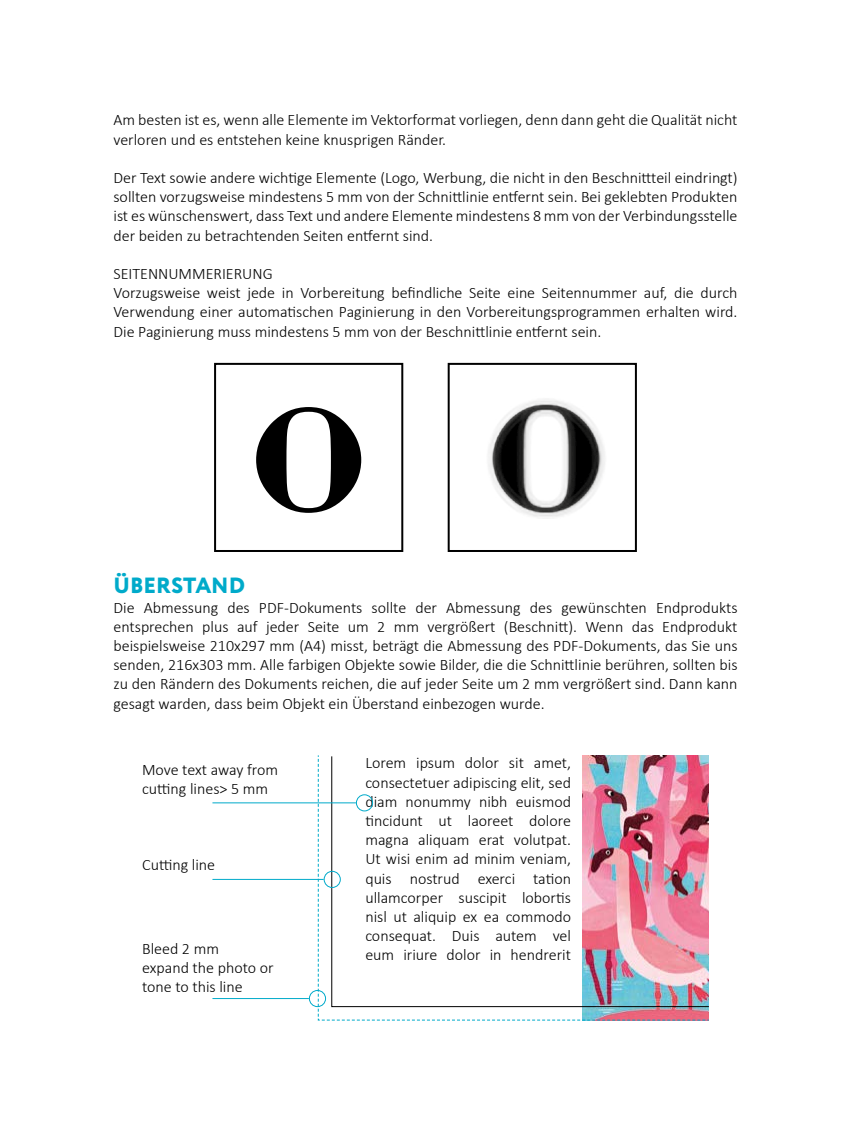
<style>
.page{position:relative;width:851px;height:1134px;background:#fff}
.page>*{position:absolute;margin:0;border:0;box-sizing:border-box;transform-origin:0 0}
.t1{font:700 156px "Bodoni BT";color:#000}
.t2{font:800 22px "Circe";color:#00aaca}
.t3{font:300 16px/19.2px "Calibri";color:#000}
</style>
<div class="page">
<div style="left:214px;top:363px;width:189px;height:189px;border:2px solid #000"></div>
<img style="left:488px;top:399px;width:117px;height:120px">
<div style="left:447px;top:363px;width:189px;height:189px;border:2px solid #000"></div>
<img style="left:317px;top:755px;width:392px;height:266px">
<div style="left:323px;top:871px;width:18px;height:17px;border:1px solid #00aaca;border-radius:50%"></div>
<div style="left:356px;top:794px;width:17px;height:17px;border:1px solid #00aaca;border-radius:50%"></div>
<div style="left:309px;top:990px;width:17px;height:17px;border:1px solid #00aaca;border-radius:50%"></div>
<hr style="left:212px;top:879px;width:111px;height:1px;background:#00aaca">
<hr style="left:212px;top:802px;width:144px;height:1px;background:#00aaca">
<hr style="left:212px;top:998px;width:97px;height:1px;background:#00aaca">
<p class="t3" style="left:113px;top:110px;width:625px">Am besten ist es, wenn alle Elemente im Vektorformat vorliegen, denn dann geht die Qualität nicht verloren und es entstehen keine knusprigen Ränder.</p>
<p class="t3" style="left:113px;top:168px;width:625px;text-align:justify">Der Text sowie andere wichtige Elemente (Logo, Werbung, die nicht in den Beschnittteil eindringt) sollten vorzugsweise mindestens 5 mm von der Schnittlinie entfernt sein. Bei geklebten Produkten ist es wünschenswert, dass Text und andere Elemente mindestens 8 mm von der Verbindungsstelle der beiden zu betrachtenden Seiten entfernt sind.</p>
<p class="t3" style="left:113px;top:264px;width:625px">SEITENNUMMERIERUNG<br>Vorzugsweise weist jede in Vorbereitung befindliche Seite eine Seitennummer auf, die durch Verwendung einer automatischen Paginierung in den Vorbereitungsprogrammen erhalten wird.<br>Die Paginierung muss mindestens 5 mm von der Beschnittlinie entfernt sein.</p>
<h1 class="t1" style="left:248px;top:363px;width:121px">O</h1>
<h2 class="t2" style="left:113px;top:571px;width:133px">ÜBERSTAND</h2>
<p class="t3" style="left:113px;top:598px;width:625px;text-align:justify">Die Abmessung des PDF-Dokuments sollte der Abmessung des gewünschten Endprodukts entsprechen plus auf jeder Seite um 2 mm vergrößert (Beschnitt). Wenn das Endprodukt beispielsweise 210x297 mm (A4) misst, beträgt die Abmessung des PDF-Dokuments, das Sie uns senden, 216x303 mm. Alle farbigen Objekte sowie Bilder, die die Schnittlinie berühren, sollten bis zu den Rändern des Dokuments reichen, die auf jeder Seite um 2 mm vergrößert sind. Dann kann gesagt warden, dass beim Objekt ein Überstand einbezogen wurde.</p>
<p class="t3" style="left:142px;top:760px;width:137px">Move text away from cutting lines&gt; 5 mm</p>
<p class="t3" style="left:142px;top:855px;width:74px">Cutting line</p>
<p class="t3" style="left:142px;top:939px;width:133px">Bleed 2 mm<br>expand the photo or tone to this line</p>
<p class="t3" style="left:365px;top:753px;width:207px;text-align:justify">Lorem ipsum dolor sit amet, consectetuer adipiscing elit, sed diam nonummy nibh euismod tincidunt ut laoreet dolore magna aliquam erat volutpat.<br>Ut wisi enim ad minim veniam, quis nostrud exerci tation ullamcorper suscipit lobortis nisl ut aliquip ex ea commodo consequat. Duis autem vel eum iriure dolor in hendrerit</p>
</div>
